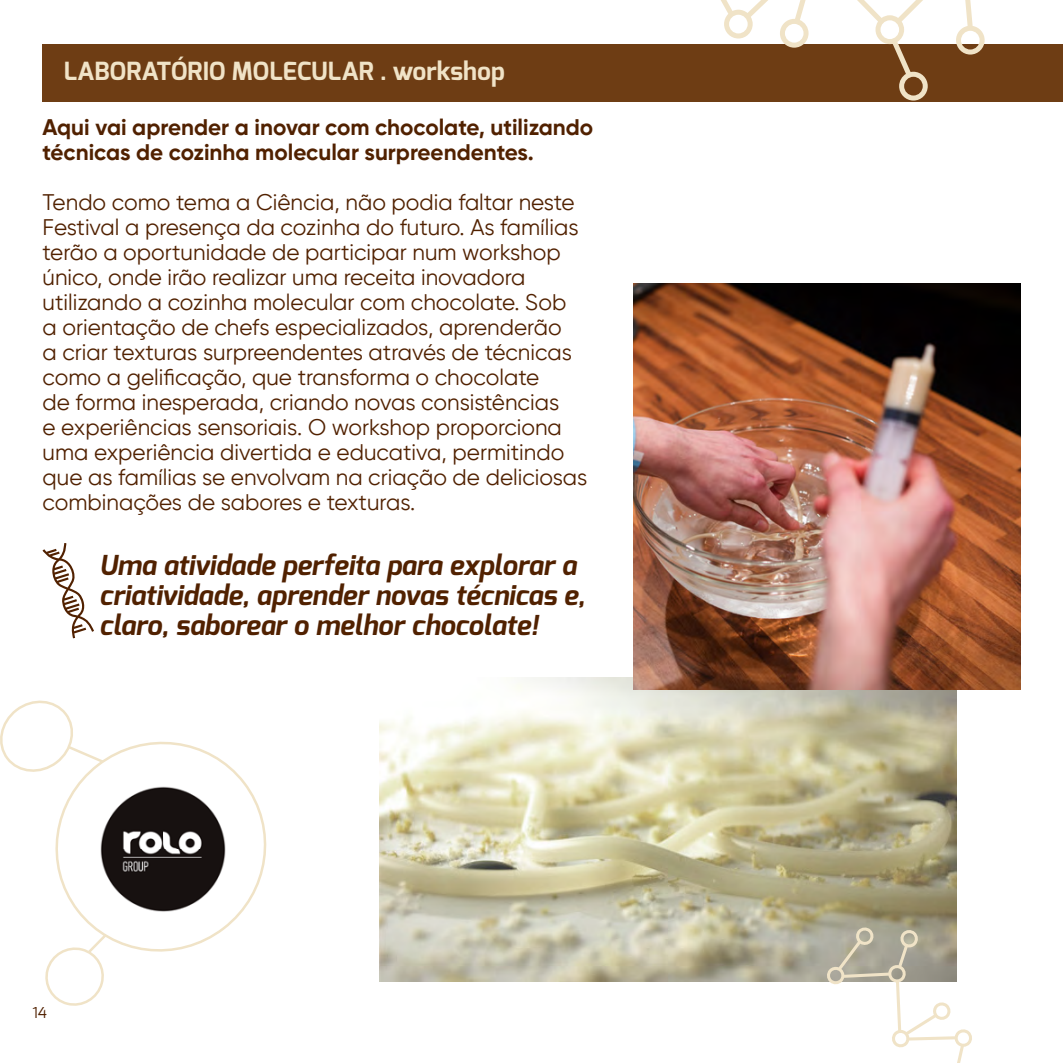
<style>
.page{position:relative;width:1063px;height:1063px;background:#fff}
.page>*{position:absolute;margin:0;border:0;box-sizing:border-box;transform-origin:0 0}
.t1{font:italic 700 27.5px/30px "Exo";color:#512100}
.t2{font:700 25px "Exo";color:#f0e3c7}
.t3{font:22.5px/25px "Gilroy";color:#512100}
.t4{font:700 22.5px/25px "Gilroy";color:#512100}
.t5{font:15px "Exo";color:#512100}
</style>
<div class="page">
<div style="left:43px;top:44px;width:1020px;height:58px;background:#6e3d14"></div>
<svg style="left:721px;top:0;width:264px;height:101px"></svg>
<svg style="left:55px;top:741px;width:212px;height:211px"></svg>
<svg style="left:45px;top:931px;width:65px;height:75px"></svg>
<svg style="left:0;top:700px;width:107px;height:76px"></svg>
<img style="left:100px;top:786px;width:126px;height:127px">
<img style="left:379px;top:677px;width:578px;height:305px">
<img style="left:633px;top:283px;width:387px;height:406px">
<svg style="left:826px;top:927px;width:146px;height:136px"></svg>
<svg style="left:43px;top:543px;width:51px;height:95px"></svg>
<hr style="left:1062px;top:0;width:1px;height:1063px;background:#f0e3c7">
<hr style="left:1062px;top:43px;width:1px;height:57px;background:#73ab9c">
<svg style="left:993px;top:686px;width:70px;height:97px"></svg>
<p class="t2" style="left:64px;top:55px;width:443px">LABORATÓRIO MOLECULAR . workshop</p>
<p class="t4" style="left:43px;top:115px;width:552px">Aqui vai aprender a inovar com chocolate, utilizando técnicas de cozinha molecular surpreendentes.</p>
<p class="t3" style="left:43px;top:190px;width:546px">Tendo como tema a Ciência, não podia faltar neste Festival a presença da cozinha do futuro. As famílias terão a oportunidade de participar num workshop único, onde irão realizar uma receita inovadora utilizando a cozinha molecular com chocolate. Sob<br>a orientação de chefs especializados, aprenderão<br>a criar texturas surpreendentes através de técnicas como a gelificação, que transforma o chocolate<br>de forma inesperada, criando novas consistências<br>e experiências sensoriais. O workshop proporciona uma experiência divertida e educativa, permitindo que as famílias se envolvam na criação de deliciosas combinações de sabores e texturas.</p>
<p class="t1" style="left:99px;top:550px;width:487px">Uma atividade perfeita para explorar a criatividade, aprender novas técnicas e, claro, saborear o melhor chocolate!</p>
<p class="t5" style="left:32px;top:1003px;width:16px">14</p>
</div>
